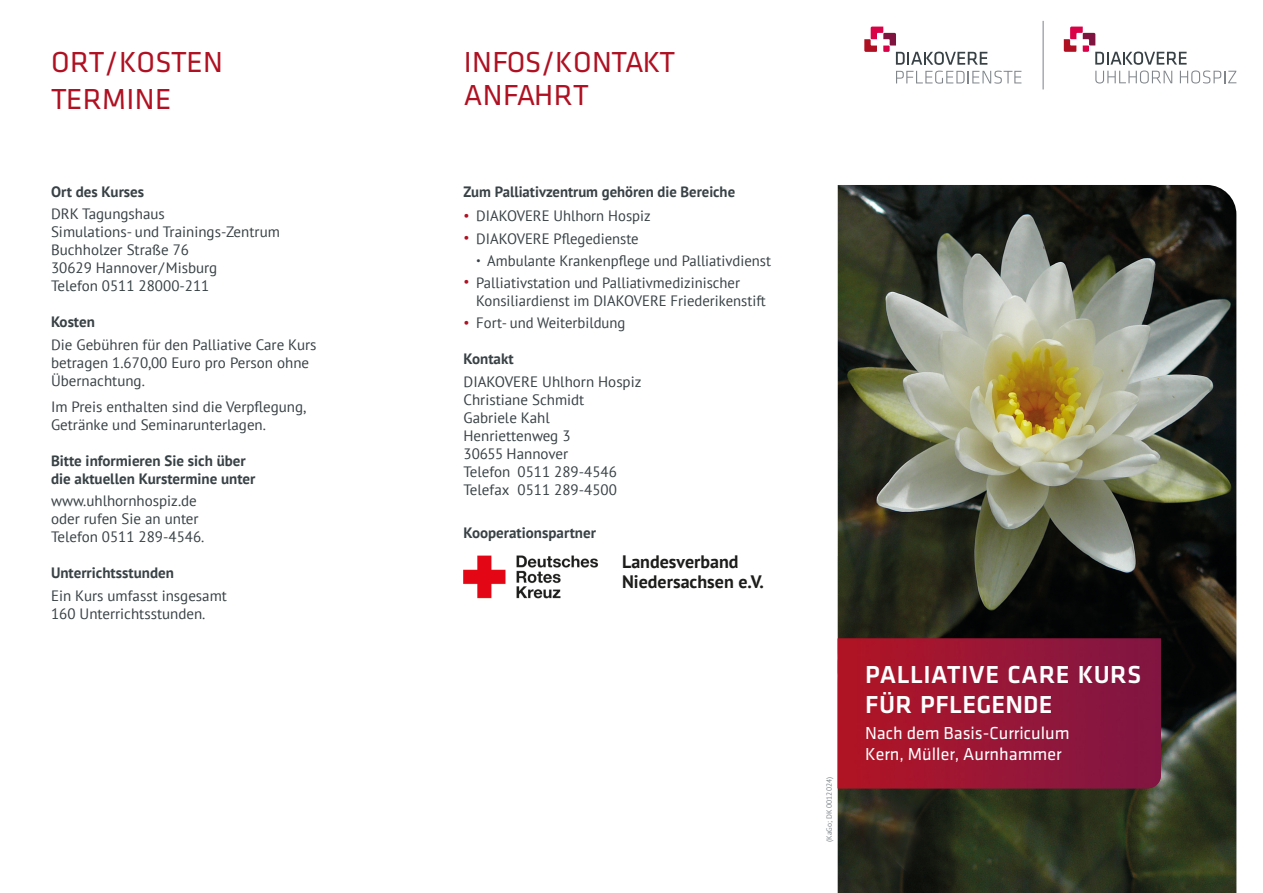
<style>
.page{position:relative;width:1263px;height:893px;background:#fff}
.page>*{position:absolute;margin:0;border:0;box-sizing:border-box;transform-origin:0 0}
.t1{font:30px/33px "Klavika";letter-spacing:.015em;color:#af1122}
.t2{font:500 25.5px/30.6px "Klavika";letter-spacing:.02em;color:#fff}
.t3{font:18px/21px "Klavika";color:#fff}
.t4{font:700 18px/19.5px "PT Sans";color:#1d1d1b}
.t5{font:15px/18px "PT Sans";color:#384145}
.t6{font:700 15px/18px "PT Sans";color:#384145}
.t7{font:7.5px "PT Sans";color:#7f858a}
.s1{font-size:13.5px;color:#af1122}
.s2{font-size:10.5px}
</style>
<div class="page">
<img style="left:838px;top:185px;width:398px;height:708px">
<img style="left:838px;top:638px;width:323px;height:150px">
<svg style="left:864px;top:27px;width:123px;height:38px"></svg>
<svg style="left:896px;top:71px;width:125px;height:13px"></svg>
<svg style="left:1064px;top:27px;width:122px;height:38px"></svg>
<svg style="left:1095px;top:71px;width:77px;height:13px"></svg>
<svg style="left:1180px;top:71px;width:56px;height:13px"></svg>
<hr style="left:1042px;top:21px;width:2px;height:68px;background:#a7abaf">
<img style="left:463px;top:555px;width:136px;height:44px">
<h1 class="t1" style="left:51px;top:44px;width:173px;line-height:37.2px">ORT/KOSTEN<br>TERMINE</h1>
<p class="t6" style="left:51px;top:182px;width:95px">Ort des Kurses</p>
<p class="t5" style="left:51px;top:205px;width:230px">DRK Tagungshaus<br>Simulations- und Trainings-Zentrum<br>Buchholzer Straße 76<br>30629 Hannover/Misburg<br>Telefon 0511 28000-211</p>
<p class="t6" style="left:51px;top:313px;width:45px">Kosten</p>
<p class="t5" style="left:51px;top:335px;width:267px">Die Gebühren für den Palliative Care Kurs betragen 1.670,00 Euro pro Person ohne<br>Übernachtung.</p>
<p class="t5" style="left:51px;top:397px;width:257px">Im Preis enthalten sind die Verpflegung,<br>Getränke und Seminarunterlagen.</p>
<p class="t6" style="left:51px;top:451px;width:206px">Bitte informieren Sie sich über die aktuellen Kurstermine unter</p>
<p class="t5" style="left:51px;top:492px;width:155px">www.uhlhornhospiz.de oder rufen Sie an unter<br>Telefon 0511 289-4546.</p>
<p class="t6" style="left:51px;top:564px;width:124px">Unterrichtsstunden</p>
<p class="t5" style="left:51px;top:586px;width:177px">Ein Kurs umfasst insgesamt<br>160 Unterrichtsstunden.</p>
<h1 class="t1" style="left:464px;top:46px;width:213px">INFOS/KONTAKT<br>ANFAHRT</h1>
<p class="t6" style="left:463px;top:182px;width:273px">Zum Palliativzentrum gehören die Bereiche</p>
<p class="t5" style="left:463px;top:207px;width:189px"><span class="s1">•</span> DIAKOVERE Uhlhorn Hospiz</p>
<p class="t5" style="left:463px;top:229px;width:177px"><span class="s1">•</span> DIAKOVERE Pflegedienste</p>
<p class="t5" style="left:476px;top:251px;width:296px"><span class="s2">•</span> Ambulante Krankenpflege und Palliativdienst</p>
<p class="t5" style="left:476px;top:274px;width:291px;text-indent:-13px"><span class="s1">•</span> Palliativstation und Palliativmedizinischer<br>Konsiliardienst im DIAKOVERE Friederikenstift</p>
<p class="t5" style="left:463px;top:314px;width:163px"><span class="s1">•</span> Fort- und Weiterbildung</p>
<p class="t6" style="left:463px;top:350px;width:52px">Kontakt</p>
<p class="t5" style="left:463px;top:372px;width:179px">DIAKOVERE Uhlhorn Hospiz<br>Christiane Schmidt<br>Gabriele Kahl<br>Henriettenweg 3<br>30655 Hannover<br>Telefon 0511 289-4546<br>Telefax 0511 289-4500</p>
<p class="t6" style="left:463px;top:523px;width:134px">Kooperationspartner</p>
<p class="t4" style="left:622px;top:552px;width:143px">Landesverband<br>Niedersachsen e.V.</p>
<p class="t7" style="left:824px;top:842px;width:66px;rotate:-90deg">(KaGo; DK 0012024)</p>
<h2 class="t2" style="left:865px;top:659px;width:277px">PALLIATIVE CARE KURS<br>FÜR PFLEGENDE</h2>
<p class="t3" style="left:865px;top:722px;width:206px">Nach dem Basis-Curriculum<br>Kern, Müller, Aurnhammer</p>
</div>
